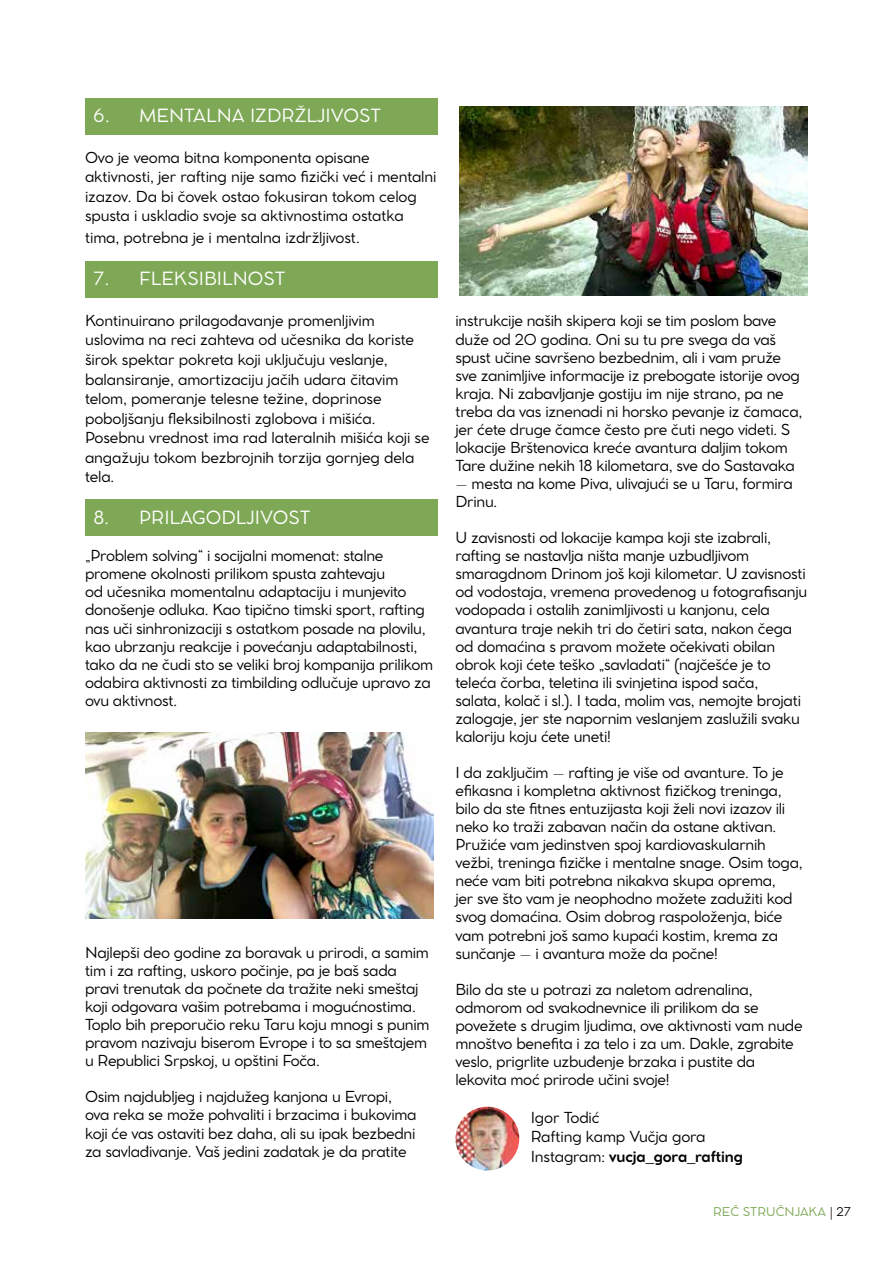
<style>
.page{position:relative;width:893px;height:1263px;background:#fff}
.page>*{position:absolute;margin:0;border:0;box-sizing:border-box;transform-origin:0 0}
.t1{font:18px "Cocomat Pro";color:#fff}
.t2{font:15px/18px "Cocomat Pro";letter-spacing:-.02em;color:#000}
.t3{font:12px "Cocomat Pro";color:#7ea855}
.s1{font-weight:700}
.s2{color:#000}
</style>
<div class="page">
<div style="left:85px;top:98px;width:352px;height:36px;background:#7ea855"></div>
<div style="left:85px;top:261px;width:352px;height:36px;background:#7ea855"></div>
<div style="left:85px;top:499px;width:352px;height:37px;background:#7ea855"></div>
<img style="left:85px;top:732px;width:349px;height:186px">
<img style="left:459px;top:106px;width:349px;height:190px">
<img style="left:455px;top:1107px;width:64px;height:63px;border-radius:32px">
<p class="t1" style="left:94px;top:101px;width:289px">6. MENTALNA IZDRŽLJIVOST</p>
<p class="t2" style="left:85px;top:147px;width:353px;line-height:19.5px">Ovo je veoma bitna komponenta opisane aktivnosti, jer rafting nije samo fizički već i mentalni izazov. Da bi čovek ostao fokusiran tokom celog spusta i uskladio svoje sa aktivnostima ostatka</p>
<p class="t2" style="left:85px;top:227px;width:276px">tima, potrebna je i mentalna izdržljivost.</p>
<p class="t1" style="left:94px;top:264px;width:194px">7. FLEKSIBILNOST</p>
<p class="t2" style="left:85px;top:310px;width:346px;line-height:19.5px">Kontinuirano prilagođavanje promenljivim uslovima na reci zahteva od učesnika da koriste širok spektar pokreta koji uključuju veslanje, balansiranje, amortizaciju jačih udara čitavim telom, pomeranje telesne težine, doprinose poboljšanju fleksibilnosti zglobova i mišića.<br>Posebnu vrednost ima rad lateralnih mišića koji se angažuju tokom bezbrojnih torzija gornjeg dela tela.</p>
<p class="t1" style="left:94px;top:503px;width:218px">8. PRILAGODLJIVOST</p>
<p class="t2" style="left:85px;top:546px;width:350px">„Problem solving“ i socijalni momenat: stalne promene okolnosti prilikom spusta zahtevaju<br>od učesnika momentalnu adaptaciju i munjevito donošenje odluka. Kao tipično timski sport, rafting nas uči sinhronizaciji s ostatkom posade na plovilu, kao ubrzanju reakcije i povećanju adaptabilnosti, tako da ne čudi sto se veliki broj kompanija prilikom odabira aktivnosti za timbilding odlučuje upravo za ovu aktivnost.</p>
<p class="t2" style="left:85px;top:943px;width:346px">Najlepši deo godine za boravak u prirodi, a samim tim i za rafting, uskoro počinje, pa je baš sada pravi trenutak da počnete da tražite neki smeštaj koji odgovara vašim potrebama i mogućnostima.<br>Toplo bih preporučio reku Taru koju mnogi s punim pravom nazivaju biserom Evrope i to sa smeštajem u Republici Srpskoj, u opštini Foča.</p>
<p class="t2" style="left:85px;top:1087px;width:333px">Osim najdubljeg i najdužeg kanjona u Evropi, ova reka se može pohvaliti i brzacima i bukovima koji će vas ostaviti bez daha, ali su ipak bezbedni za savlađivanje. Vaš jedini zadatak je da pratite</p>
<p class="t2" style="left:455px;top:311px;width:348px">instrukcije naših skipera koji se tim poslom bave duže od 20 godina. Oni su tu pre svega da vaš spust učine savršeno bezbednim, ali i vam pruže sve zanimljive informacije iz prebogate istorije ovog kraja. Ni zabavljanje gostiju im nije strano, pa ne treba da vas iznenadi ni horsko pevanje iz čamaca, jer ćete druge čamce često pre čuti nego videti. S lokacije Brštenovica kreće avantura daljim tokom Tare dužine nekih 18 kilometara, sve do Sastavaka</p>
<p class="t2" style="left:455px;top:474px;width:339px">– mesta na kome Piva, ulivajući se u Taru, formira<br>Drinu.</p>
<p class="t2" style="left:455px;top:528px;width:353px">U zavisnosti od lokacije kampa koji ste izabrali, rafting se nastavlja ništa manje uzbudljivom smaragdnom Drinom još koji kilometar. U zavisnosti od vodostaja, vremena provedenog u fotografisanju vodopada i ostalih zanimljivosti u kanjonu, cela avantura traje nekih tri do četiri sata, nakon čega od domaćina s pravom možete očekivati obilan obrok koji ćete teško „savladati“ (najčešće je to teleća čorba, teletina ili svinjetina ispod sača,<br>salata, kolač i sl.). I tada, molim vas, nemojte brojati zalogaje, jer ste napornim veslanjem zaslužili svaku kaloriju koju ćete uneti!</p>
<p class="t2" style="left:455px;top:763px;width:349px">I da zaključim – rafting je više od avanture. To je efikasna i kompletna aktivnost fizičkog treninga, bilo da ste fitnes entuzijasta koji želi novi izazov ili neko ko traži zabavan način da ostane aktivan.<br>Pružiće vam jedinstven spoj kardiovaskularnih vežbi, treninga fizičke i mentalne snage. Osim toga, neće vam biti potrebna nikakva skupa oprema,<br>jer sve što vam je neophodno možete zadužiti kod svog domaćina. Osim dobrog raspoloženja, biće vam potrebni još samo kupaći kostim, krema za sunčanje – i avantura može da počne!</p>
<p class="t2" style="left:455px;top:980px;width:349px">Bilo da ste u potrazi za naletom adrenalina, odmorom od svakodnevnice ili prilikom da se povežete s drugim ljudima, ove aktivnosti vam nude mnoštvo benefita i za telo i za um. Dakle, zgrabite veslo, prigrlite uzbuđenje brzaka i pustite da lekovita moć prirode učini svoje!</p>
<p class="t2" style="left:531px;top:1107px;width:214px;line-height:19.5px">Igor Todić<br>Rafting kamp Vučja gora<br>Instagram: <span class="s1">vucja_gora_rafting</span></p>
<p class="t3" style="left:713px;top:1202px;width:140px">REČ STRUČNJAKA <span class="s2">| 27</span></p>
</div>
